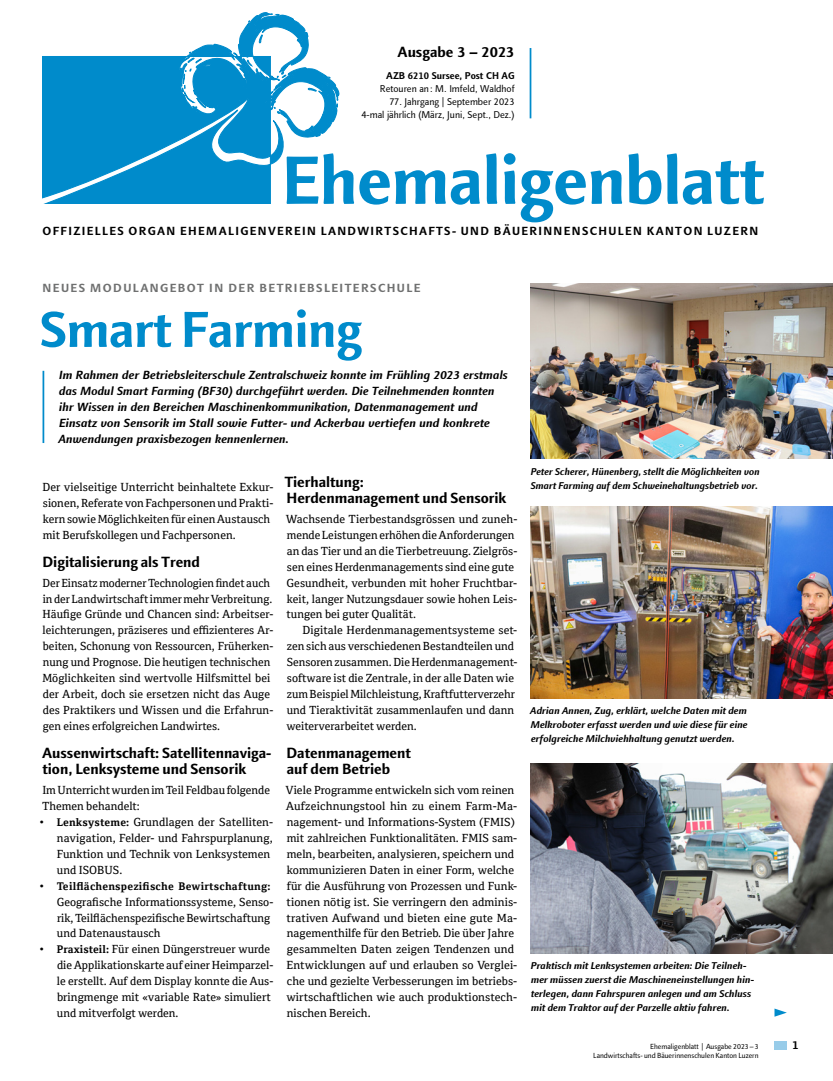
<style>
.page{position:relative;width:833px;height:1081px;background:#fff}
.page>*{position:absolute;margin:0;border:0;box-sizing:border-box;transform-origin:0 0}
.t1{font:700 69.12px "Linotype Finnegan";letter-spacing:-.01em;color:#008bcb}
.t2{font:700 51.25px "Linotype Finnegan";letter-spacing:-.01em;color:#008bcb}
.t3{font:700 15px/16px "Linotype Finnegan";color:#000}
.t4{font:italic 700 12px/16px "Linotype Finnegan";color:#000}
.t5{font:700 12px "Linotype Finnegan";letter-spacing:.115em;color:#000}
.t6{font:700 12px "Linotype Finnegan";letter-spacing:.12em;color:#6f7070}
.t7{font:700 11.88px "Linotype Finnegan";color:#000}
.t8{font:11.25px/16px "Cordale";color:#000}
.t9{font:700 10.62px "Cordale";letter-spacing:.015em;color:#000}
.t10{font:italic 700 10px/13.8px "Linotype Finnegan";color:#000}
.t11{font:10px/13.1px "Linotype Finnegan";color:#000;text-align:right}
.t12{font:700 10px "Linotype Finnegan";color:#000}
.t13{font:7.5px/9.4px "Linotype Finnegan";color:#000;text-align:right}
.s1{font-weight:700;font-size:10.62px}
.s2{font-weight:400;font-size:11.25px}
</style>
<div class="page">
<svg style="left:43px;top:12px;width:296px;height:192px"></svg>
<hr style="left:529px;top:48px;width:2px;height:70px;background:#008bcb">
<svg style="left:774px;top:1008px;width:13px;height:8px"></svg>
<hr style="left:43px;top:371px;width:1px;height:72px;background:#008bcb">
<img style="left:530px;top:763px;width:303px;height:190px">
<img style="left:530px;top:507px;width:303px;height:191px">
<img style="left:530px;top:283px;width:303px;height:176px">
<div style="left:774px;top:1041px;width:13px;height:8px;background:#98cce9"></div>
<h3 class="t3" style="left:397px;top:45px;width:118px">Ausgabe 3 – 2023</h3>
<p class="t12" style="left:386px;top:69px;width:130px">AZB 6210 Sursee, Post CH AG</p>
<p class="t11" style="left:380px;top:82px;width:136px">Retouren an: M. Imfeld, Waldhof</p>
<p class="t11" style="left:361px;top:95px;width:155px">77. Jahrgang | September 2023<br>4-mal jährlich (März, Juni, Sept., Dez.)</p>
<h1 class="t1" style="left:281px;top:140px;width:484px">Ehemaligenblatt</h1>
<p class="t5" style="left:43px;top:224px;width:717px">OFFIZIELLES ORGAN EHEMALIGENVEREIN LANDWIRTSCHAFTS- UND BÄUERINNENSCHULEN KANTON LUZERN</p>
<p class="t6" style="left:43px;top:281px;width:379px">NEUES MODULANGEBOT IN DER BETRIEBSLEITERSCHULE</p>
<h2 class="t2" style="left:40px;top:299px;width:324px">Smart Farming</h2>
<p class="t4" style="left:58px;top:367px;width:451px">Im Rahmen der Betriebsleiterschule Zentralschweiz konnte im Frühling 2023 erstmals das Modul Smart Farming (BF30) durchgeführt werden. Die Teilnehmenden konnten ihr Wissen in den Bereichen Maschinenkommunikation, Datenmanagement und Einsatz von Sensorik im Stall sowie Futter- und Ackerbau vertiefen und konkrete Anwendungen praxisbezogen kennenlernen.</p>
<p class="t8" style="left:42px;top:479px;width:232px">Der vielseitige Unterricht beinhaltete Exkur&shy;sionen, Referate von Fachpersonen und Prakti&shy;kern sowie Möglichkeiten für einen Austausch mit Berufskollegen und Fachpersonen.</p>
<h3 class="t3" style="left:42px;top:554px;width:159px">Digitalisierung als Trend</h3>
<p class="t8" style="left:42px;top:575px;width:232px">Der Einsatz moderner Technologien findet auch in der Landwirtschaft immer mehr Verbreitung.<br>Häufige Gründe und Chancen sind: Arbeitser&shy;leichterungen, präziseres und effizienteres Ar&shy;beiten, Schonung von Ressourcen, Früherken&shy;nung und Prognose. Die heutigen technischen Möglichkeiten sind wertvolle Hilfsmittel bei der Arbeit, doch sie ersetzen nicht das Auge des Praktikers und Wissen und die Erfahrun&shy;gen eines erfolgreichen Landwirtes.</p>
<h3 class="t3" style="left:42px;top:745px;width:231px">Aussenwirtschaft: Satellitennaviga&shy;tion, Lenksysteme und Sensorik</h3>
<p class="t8" style="left:42px;top:782px;width:229px">Im Unterricht wurden im Teil Feldbau folgende<br>Themen behandelt:</p>
<p class="t8" style="left:57px;top:814px;width:218px;text-indent:-17px">• <span class="s1">Lenksysteme:</span> Grundlagen der Satelliten&shy;navigation, Felder- und Fahrspurplanung, Funktion und Technik von Lenksystemen und ISOBUS.</p>
<p class="t9" style="left:39px;top:879px;width:233px"><span class="s2">•</span> Teilflächenspezifische Bewirtschaftung:</p>
<p class="t8" style="left:57px;top:893px;width:218px">Geografische Informationssysteme, Senso&shy;rik, Teilflächenspezifische Bewirtschaftung und Datenaustausch</p>
<p class="t8" style="left:57px;top:941px;width:218px;text-indent:-17px">• <span class="s1">Praxisteil:</span> Für einen Düngerstreuer wurde die Applikationskarte auf einer Heimparzel&shy;le erstellt. Auf dem Display konnte die Aus&shy;bringmenge mit «variable Rate» simuliert und mitverfolgt werden.</p>
<h3 class="t3" style="left:285px;top:474px;width:223px">Tierhaltung:<br>Herdenmanagement und Sensorik</h3>
<p class="t8" style="left:286px;top:511px;width:233px">Wachsende Tierbestandsgrössen und zuneh&shy;mende Leistungen erhöhen die Anforderungen an das Tier und an die Tierbetreuung. Zielgrös&shy;sen eines Herdenmanagements sind eine gute Gesundheit, verbunden mit hoher Fruchtbar&shy;keit, langer Nutzungsdauer sowie hohen Leis&shy;tungen bei guter Qualität.</p>
<p class="t8" style="left:286px;top:622px;width:232px;text-indent:16px">Digitale Herdenmanagementsysteme set&shy;zen sich aus verschiedenen Bestandteilen und Sensoren zusammen. Die Herdenmanagement&shy;software ist die Zentrale, in der alle Daten wie zum Beispiel Milchleistung, Kraftfutterverzehr und Tieraktivität zusammenlaufen und dann weiterverarbeitet werden.</p>
<h3 class="t3" style="left:286px;top:745px;width:126px">Datenmanagement auf dem Betrieb</h3>
<p class="t8" style="left:286px;top:782px;width:233px">Viele Programme entwickeln sich vom reinen Aufzeichnungstool hin zu einem Farm-Ma&shy;nagement- und Informations-System (FMIS) mit zahlreichen Funktionalitäten. FMIS sam&shy;meln, bearbeiten, analysieren, speichern und kommunizieren Daten in einer Form, welche für die Ausführung von Prozessen und Funk&shy;tionen nötig ist. Sie verringern den adminis&shy;trativen Aufwand und bieten eine gute Ma&shy;nagementhilfe für den Betrieb. Die über Jahre gesammelten Daten zeigen Tendenzen und Entwicklungen auf und erlauben so Verglei&shy;che und gezielte Verbesserungen im betriebs&shy;wirtschaftlichen wie auch produktionstech&shy;nischen Bereich.</p>
<p class="t10" style="left:531px;top:465px;width:230px">Peter Scherer, Hünenberg, stellt die Möglichkeiten von<br>Smart Farming auf dem Schweinehaltungsbetrieb vor.</p>
<p class="t10" style="left:530px;top:704px;width:219px;text-align:justify">Adrian Annen, Zug, erklärt, welche Daten mit dem Melkroboter erfasst werden und wie diese für eine erfolgreiche Milchviehhaltung genutzt werden.</p>
<p class="t10" style="left:531px;top:959px;width:225px">Praktisch mit Lenksystemen arbeiten: Die Teilneh&shy;mer müssen zuerst die Maschineneinstellungen hin&shy;terlegen, dann Fahrspuren anlegen und am Schluss mit dem Traktor auf der Parzelle aktiv fahren.</p>
<p class="t13" style="left:593px;top:1042px;width:167px">Ehemaligenblatt | Ausgabe 2023– 3<br>Landwirtschafts- und Bäuerinnenschulen Kanton Luzern</p>
<p class="t7" style="left:792px;top:1038px;width:8px">1</p>
</div>
